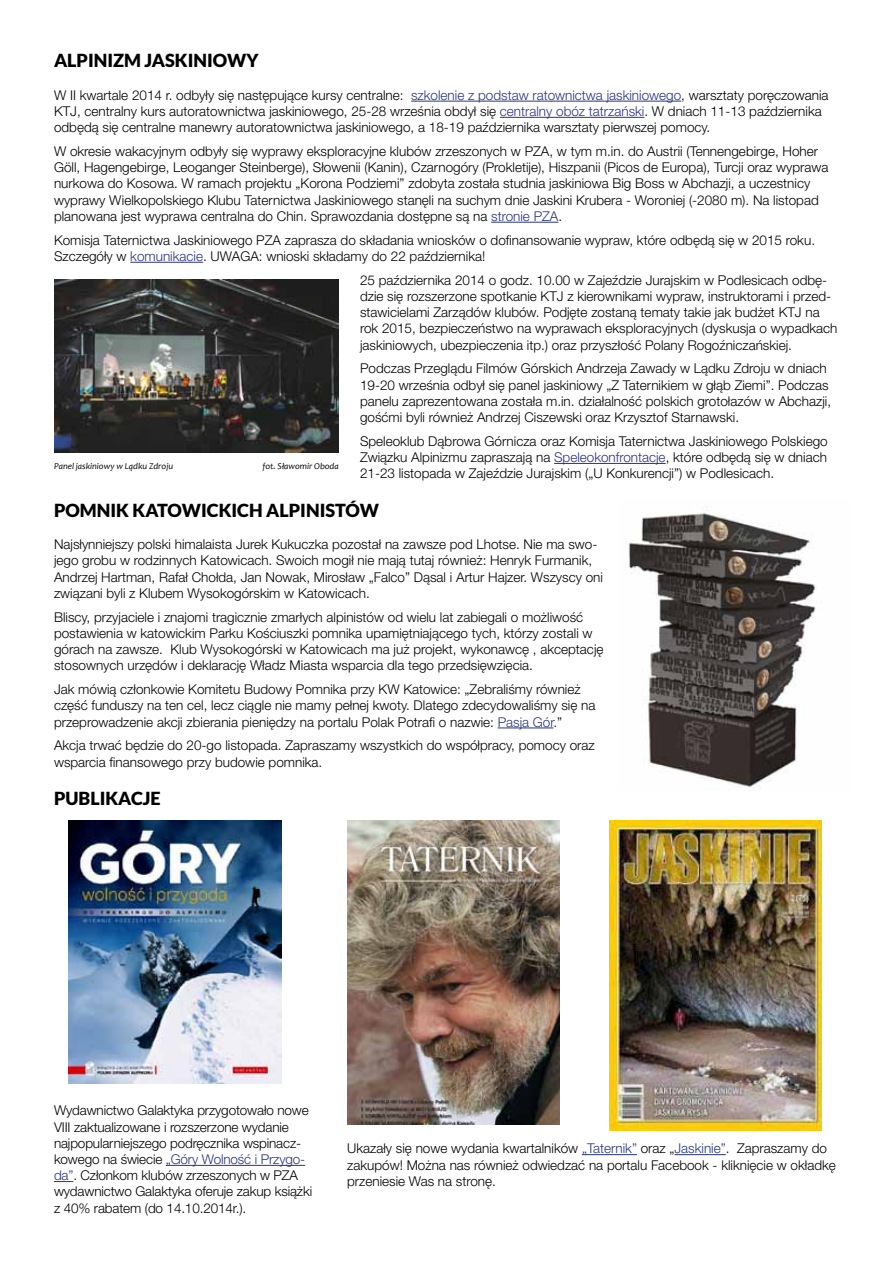
<style>
.page{position:relative;width:893px;height:1263px;background:#fff}
.page>*{position:absolute;margin:0;border:0;box-sizing:border-box;transform-origin:0 0}
.t1{font:900 18px "Lato";color:#000}
.t2{font:300 13.5px/16.2px "Helvetica Neue LT Pro";color:#000}
.t3{font:italic 9px "Candara";color:#000}
.s1{color:#283583}
</style>
<div class="page">
<hr style="left:411px;top:101px;width:270px;height:1px;background:#283583">
<hr style="left:500px;top:117px;width:144px;height:1px;background:#283583">
<hr style="left:491px;top:222px;width:67px;height:1px;background:#283583">
<hr style="left:130px;top:262px;width:73px;height:1px;background:#283583">
<hr style="left:554px;top:463px;width:112px;height:1px;background:#283583">
<hr style="left:498px;top:728px;width:55px;height:1px;background:#283583">
<img style="left:54px;top:280px;width:285px;height:173px">
<hr style="left:166px;top:1165px;width:139px;height:1px;background:#283583">
<svg style="left:54px;top:1181px;width:19px;height:1px"></svg>
<img style="left:69px;top:820px;width:212px;height:264px">
<img style="left:347px;top:820px;width:213px;height:304px">
<img style="left:609px;top:820px;width:213px;height:310px">
<hr style="left:582px;top:1154px;width:55px;height:1px;background:#283583">
<hr style="left:674px;top:1154px;width:52px;height:1px;background:#283583">
<img style="left:628px;top:510px;width:188px;height:278px">
<h1 class="t1" style="left:54px;top:50px;width:206px">ALPINIZM JASKINIOWY</h1>
<p class="t2" style="left:54px;top:87px;width:776px">W II kwartale 2014 r. odbyły się następujące kursy centralne: <span class="s1">szkolenie z podstaw ratownictwa jaskiniowego</span>, warsztaty poręczowania<br>KTJ, centralny kurs autoratownictwa jaskiniowego, 25-28 września obdył się <span class="s1">centralny obóz tatrzański</span>. W dniach 11-13 października odbędą się centralne manewry autoratownictwa jaskiniowego, a 18-19 października warsztaty pierwszej pomocy.</p>
<p class="t2" style="left:54px;top:143px;width:776px">W okresie wakacyjnym odbyły się wyprawy eksploracyjne klubów zrzeszonych w PZA, w tym m.in. do Austrii (Tennengebirge, Hoher Göll, Hagengebirge, Leoganger Steinberge), Słowenii (Kanin), Czarnogóry (Prokletije), Hiszpanii (Picos de Europa), Turcji oraz wyprawa nurkowa do Kosowa. W ramach projektu „Korona Podziemi” zdobyta została studnia jaskiniowa Big Boss w Abchazji, a uczestnicy wyprawy Wielkopolskiego Klubu Taternictwa Jaskiniowego stanęli na suchym dnie Jaskini Krubera - Woroniej (-2080 m). Na listopad planowana jest wyprawa centralna do Chin. Sprawozdania dostępne są na <span class="s1">stronie PZA</span>.</p>
<p class="t2" style="left:54px;top:231px;width:763px">Komisja Taternictwa Jaskiniowego PZA zaprasza do składania wniosków o dofinansowanie wypraw, które odbędą się w 2015 roku.<br>Szczegóły w <span class="s1">komunikacie</span>. UWAGA: wnioski składamy do 22 października!</p>
<p class="t2" style="left:360px;top:272px;width:479px">25 października 2014 o godz. 10.00 w Zajeździe Jurajskim w Podlesicach odbę&shy;dzie się rozszerzone spotkanie KTJ z kierownikami wypraw, instruktorami i przed&shy;stawicielami Zarządów klubów. Podjęte zostaną tematy takie jak budżet KTJ na rok 2015, bezpieczeństwo na wyprawach eksploracyjnych (dyskusja o wypadkach jaskiniowych, ubezpieczenia itp.) oraz przyszłość Polany Rogoźniczańskiej.</p>
<p class="t2" style="left:360px;top:360px;width:473px">Podczas Przeglądu Filmów Górskich Andrzeja Zawady w Lądku Zdroju w dniach 19-20 września odbył się panel jaskiniowy „Z Taternikiem w głąb Ziemi”. Podczas panelu zaprezentowana została m.in. działalność polskich grotołazów w Abchazji, gośćmi byli również Andrzej Ciszewski oraz Krzysztof Starnawski.</p>
<p class="t2" style="left:360px;top:433px;width:469px;text-align:justify">Speleoklub Dąbrowa Górnicza oraz Komisja Taternictwa Jaskiniowego Polskiego Związku Alpinizmu zapraszają na <span class="s1">Speleokonfrontacje</span>, które odbędą się w dniach 21-23 listopada w Zajeździe Jurajskim („U Konkurencji”) w Podlesicach.</p>
<h1 class="t1" style="left:54px;top:500px;width:14px">POMNIK</h1>
<h1 class="t1" style="left:132px;top:500px;width:48px">KATOWICKICH</h1>
<h1 class="t1" style="left:266px;top:500px;width:11px">ALPINIS</h1>
<h1 class="t1" style="left:335px;top:500px;width:28px">TÓW</h1>
<p class="t2" style="left:54px;top:536px;width:550px">Najsłynniejszy polski himalaista Jurek Kukuczka pozostał na zawsze pod Lhotse. Nie ma swo&shy;jego grobu w rodzinnych Katowicach. Swoich mogił nie mają tutaj również: Henryk Furmanik, Andrzej Hartman, Rafał Chołda, Jan Nowak, Mirosław „Falco” Dąsal i Artur Hajzer. Wszyscy oni związani byli z Klubem Wysokogórskim w Katowicach.</p>
<p class="t2" style="left:54px;top:608px;width:551px">Bliscy, przyjaciele i znajomi tragicznie zmarłych alpinistów od wielu lat zabiegali o możliwość postawienia w katowickim Parku Kościuszki pomnika upamiętniającego tych, którzy zostali w górach na zawsze. Klub Wysokogórski w Katowicach ma już projekt, wykonawcę , akceptację stosownych urzędów i deklarację Władz Miasta wsparcia dla tego przedsięwzięcia.</p>
<p class="t2" style="left:54px;top:681px;width:543px">Jak mówią członkowie Komitetu Budowy Pomnika przy KW Katowice: „Zebraliśmy również część funduszy na ten cel, lecz ciągle nie mamy pełnej kwoty. Dlatego zdecydowaliśmy się na przeprowadzenie akcji zbierania pieniędzy na portalu Polak Potrafi o nazwie: <span class="s1">Pasja Gór</span>.”</p>
<p class="t2" style="left:54px;top:737px;width:542px">Akcja trwać będzie do 20-go listopada. Zapraszamy wszystkich do współpracy, pomocy oraz wsparcia finansowego przy budowie pomnika.</p>
<h1 class="t1" style="left:54px;top:788px;width:108px">PUBLIKACJE</h1>
<p class="t3" style="left:54px;top:461px;width:121px">Panel jaskiniowy w Lądku Zdroju</p>
<p class="t3" style="left:263px;top:461px;width:78px">fot. Sławomir Oboda</p>
<p class="t2" style="left:54px;top:1102px;width:260px">Wydawnictwo Galaktyka przygotowało nowe VIII zaktualizowane i rozszerzone wydanie najpopularniejszego podręcznika wspinacz&shy;kowego na świecie <span class="s1">„Góry Wolność i Przygo&shy;da”</span>. Członkom klubów zrzeszonych w PZA wydawnictwo Galaktyka oferuje zakup książki z 40% rabatem (do 14.10.2014r.).</p>
<p class="t2" style="left:347px;top:1140px;width:490px">Ukazały się nowe wydania kwartalników <span class="s1">„Taternik”</span> oraz „<span class="s1">Jaskinie”</span>. Zapraszamy do zakupów! Można nas również odwiedzać na portalu Facebook - kliknięcie w okładkę przeniesie Was na stronę.</p>
</div>
